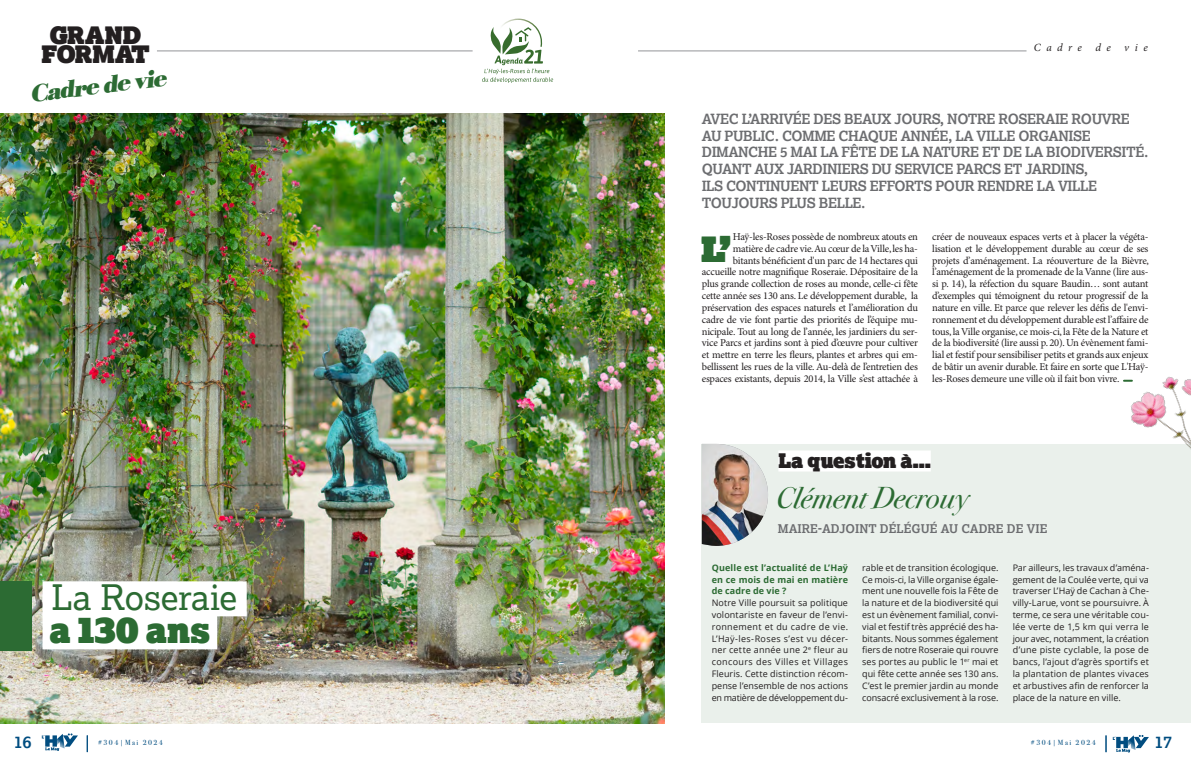
<style>
.page{position:relative;width:1191px;height:766px;background:#fff}
.page>*{position:absolute;margin:0;border:0;box-sizing:border-box;transform-origin:0 0}
.Grand_Format_Body{font:42.9px "Lexia Advertising";color:#2c6b33}
.GRAND_FORMAT_Titre{font:35px/33px "Lexia";letter-spacing:-.01em;color:#2c6b33}
.Actus_Nom{font:italic 30px "Bodoni Svty Two ITCTT";color:#2c6b33}
.t1{font:italic 700 25px "Bodoni URW";color:#2c6b33}
.t2{font:23.9px "Lexia Advertising";color:#231f20}
.Actus_3_questions{font:20px "Lexia Advertising";color:#231f20}
.t3{font:700 16.7px "Lexia";color:#014d80}
.Grand_Format_Chapo{font:700 14px/16.8px "Lexia";letter-spacing:-.03em;color:#6c6d70}
.Actus_Chapo{font:700 12px "Lexia";color:#6c6d70}
.t4{font:italic 11px "Minion Pro";letter-spacing:.495em;color:#231f20}
.Grand_Format_Body-2{font:10.5px/11.8px "Minion Pro";letter-spacing:-.02em;color:#231f20;text-align:right}
.Actus_3_questions_Réponse{font:9px/11.8px "Open Sans";color:#231f20;text-align:justify}
.Actus_3_questions_Réponse-2{font:700 9px/11.8px "Open Sans";letter-spacing:.015em;color:#2c6b33;text-align:justify}
.t5{font:7.4px "Bodoni Svty Two ITCTT";letter-spacing:.2em;color:#014d80}
.s1{font-family:"Lexia Advertising"}
</style>
<div class="page">
<svg style="left:87px;top:735px;width:1px;height:16px"></svg>
<svg style="left:1105px;top:735px;width:44px;height:17px"></svg>
<svg style="left:42px;top:733px;width:36px;height:17px"></svg>
<hr style="left:638px;top:51px;width:388px;height:1px;background:#939598">
<hr style="left:157px;top:51px;width:315px;height:1px;background:#939598">
<img style="left:0;top:113px;width:665px;height:610px">
<div style="left:0;top:580px;width:31px;height:70px;background:#2c6b33"></div>
<div style="left:43px;top:581px;width:204px;height:35px;background:#fff"></div>
<div style="left:43px;top:614px;width:174px;height:35px;background:#fff"></div>
<div style="left:701px;top:444px;width:490px;height:278px;background:#eaf0eb"></div>
<div style="left:778px;top:450px;width:152px;height:21px;background:#fff"></div>
<img style="left:702px;top:444px;width:66px;height:101px">
<svg style="left:482px;top:19px;width:71px;height:64px"></svg>
<img style="left:1123px;top:377px;width:68px;height:72px">
<h3 class="t2" style="left:50px;top:19px;width:93px">GRAND</h3>
<h3 class="t2" style="left:42px;top:39px;width:110px">FORMAT</h3>
<h3 class="t1" style="left:30px;top:79px;width:139px;rotate:-7deg">Cadre de vie</h3>
<p class="GRAND_FORMAT_Titre" style="left:50px;top:579px;width:189px">La Roseraie <span class="s1">a 130 ans</span></p>
<p class="t4" style="left:1033px;top:40px;width:115px">Cadre de vie</p>
<p class="Grand_Format_Chapo" style="left:701px;top:110px;width:448px">AVEC L’ARRIVÉE DES BEAUX JOURS, NOTRE ROSERAIE ROUVRE AU PUBLIC. COMME CHAQUE ANNÉE, LA VILLE ORGANISE DIMANCHE 5 MAI LA FÊTE DE LA NATURE ET DE LA BIODIVERSITÉ.<br>QUANT AUX JARDINIERS DU SERVICE PARCS ET JARDINS,<br>ILS CONTINUENT LEURS EFFORTS POUR RENDRE LA VILLE TOUJOURS PLUS BELLE.</p>
<p class="Grand_Format_Body-2" style="left:702px;top:231px;width:218px">Haÿ-les-Roses possède de nombreux atouts en matière de cadre vie. Au cœur de la Ville, les ha-<br>bitants bénéficient d'un parc de 14 hectares qui accueille notre magnifique Roseraie. Dépositaire de la plus grande collection de roses au monde, celle-ci fête cette année ses 130 ans. Le développement durable, la préservation des espaces naturels et l’amélioration du cadre de vie font partie des priorités de l’équipe mu&shy;nicipale. Tout au long de l’année, les jardiniers du ser&shy;vice Parcs et jardins sont à pied d’œuvre pour cultiver et mettre en terre les fleurs, plantes et arbres qui em&shy;bellissent les rues de la ville. Au-delà de l’entretien des espaces existants, depuis 2014, la Ville s’est attachée à</p>
<p class="Grand_Format_Body-2" style="left:932px;top:231px;width:218px;text-align:justify">créer de nouveaux espaces verts et à placer la végéta&shy;lisation et le développement durable au cœur de ses projets d’aménagement. La réouverture de la Bièvre, l’aménagement de la promenade de la Vanne (lire aus&shy;si p. 14), la réfection du square Baudin… sont autant d’exemples qui témoignent du retour progressif de la nature en ville. Et parce que relever les défis de l'envi&shy;ronnement et du développement durable est l’affaire de tous, la Ville organise, ce mois-ci, la Fête de la Nature et de la biodiversité (lire aussi p. 20). Un évènement fami&shy;lial et festif pour sensibiliser petits et grands aux enjeux de bâtir un avenir durable. Et faire en sorte que L'Haÿ&shy;les-Roses demeure une ville où il fait bon vivre.</p>
<p class="Grand_Format_Body" style="left:701px;top:218px;width:32px">L’</p>
<p class="Actus_3_questions" style="left:778px;top:447px;width:154px">La question à…</p>
<p class="Actus_Nom" style="left:776px;top:472px;width:194px">Clément Decrouy</p>
<p class="Actus_Chapo" style="left:778px;top:521px;width:271px">MAIRE-ADJOINT DÉLÉGUÉ AU CADRE DE VIE</p>
<p class="Actus_3_questions_Réponse-2" style="left:711px;top:561px;width:138px">Quelle est l’actualité de L’Haÿ en ce mois de mai en matière de cadre de vie ?</p>
<p class="Actus_3_questions_Réponse" style="left:711px;top:596px;width:138px">Notre Ville poursuit sa politique volontariste en faveur de l’envi&shy;ronnement et du cadre de vie.<br>L’Haÿ-les-Roses s’est vu décer&shy;ner cette année une 2<sup>e</sup> fleur au concours des Villes et Villages Fleuris. Cette distinction récom&shy;pense l’ensemble de nos actions en matière de développement du-</p>
<p class="Actus_3_questions_Réponse" style="left:862px;top:561px;width:138px">rable et de transition écologique.<br>Ce mois-ci, la Ville organise égale&shy;ment une nouvelle fois la Fête de la nature et de la biodiversité qui est un évènement familial, convi&shy;vial et festif très apprécié des ha&shy;bitants. Nous sommes également fiers de notre Roseraie qui rouvre ses portes au public le 1<sup>er</sup> mai et qui fête cette année ses 130 ans.<br>C’est le premier jardin au monde consacré exclusivement à la rose.</p>
<p class="Actus_3_questions_Réponse" style="left:1012px;top:561px;width:138px">Par ailleurs, les travaux d’aména&shy;gement de la Coulée verte, qui va traverser L’Haÿ de Cachan à Che&shy;villy-Larue, vont se poursuivre. À terme, ce sera une véritable cou&shy;lée verte de 1,5 km qui verra le jour avec, notamment, la création d’une piste cyclable, la pose de bancs, l’ajout d’agrès sportifs et la plantation de plantes vivaces et arbustives afin de renforcer la place de la nature en ville.</p>
<h3 class="t3" style="left:14px;top:731px;width:19px">16</h3>
<p class="t5" style="left:98px;top:736px;width:66px">#304|Mai 2024</p>
<p class="t5" style="left:1031px;top:736px;width:66px">#304|Mai 2024</p>
<h3 class="t3" style="left:1154px;top:731px;width:19px">17</h3>
</div>
